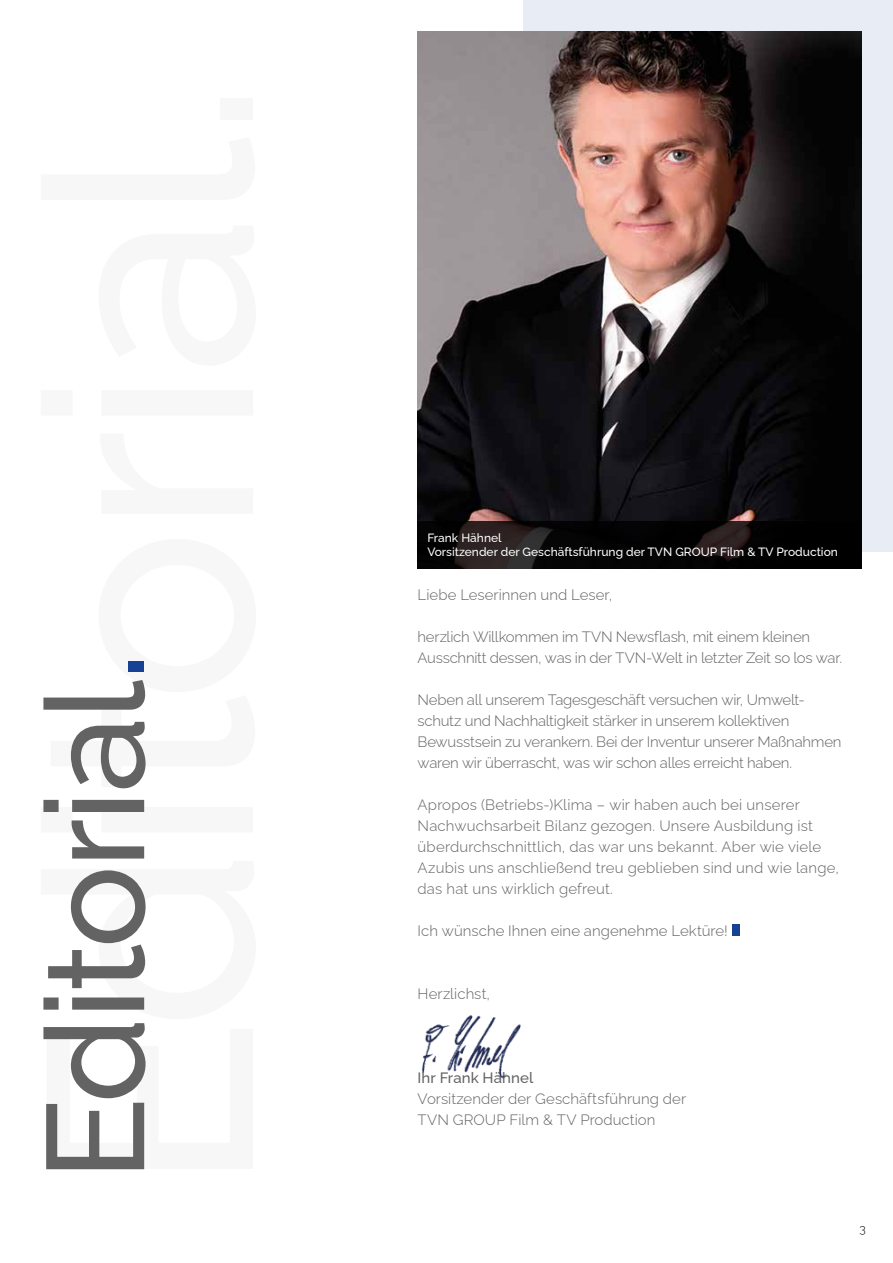
<style>
.page{position:relative;width:893px;height:1263px;background:#fff}
.page>*{position:absolute;margin:0;border:0;box-sizing:border-box;transform-origin:0 0}
.t1{font:500 138px "Raleway";letter-spacing:-.025em;color:#646363}
.t2{font:300 15px/21px "Raleway";color:#646363}
.t3{font:500 15px "Raleway";letter-spacing:.005em;color:#646363}
.t4{font:500 12px/14.4px "Raleway";color:#fff}
.t5{font:300 12px "Raleway";color:#000}
.s1{color:#164194}
</style>
<div class="page">
<div style="left:732px;top:924px;width:8px;height:12px;background:#164194"></div>
<img style="left:422px;top:1015px;width:99px;height:64px">
<div style="left:524px;top:0;width:369px;height:551px;background:#e8ecf4"></div>
<img style="left:418px;top:32px;width:443px;height:489px">
<svg style="left:418px;top:521px;width:443px;height:47px;background:#0d0a0a"></svg>
<h1 class="t1" style="left:-15px;top:1181px;width:530px;rotate:-90deg">Editorial<span class="s1">.</span></h1>
<p class="t4" style="left:427px;top:529px;width:412px">Frank Hähnel<br>Vorsitzender der Geschäftsführung der TVN GROUP Film &amp; TV Production</p>
<p class="t2" style="left:418px;top:583px;width:196px">Liebe Leserinnen und Leser,</p>
<p class="t2" style="left:418px;top:625px;width:426px">herzlich Willkommen im TVN Newsflash, mit einem kleinen<br>Ausschnitt dessen, was in der TVN-Welt in letzter Zeit so los war.</p>
<p class="t2" style="left:418px;top:688px;width:425px">Neben all unserem Tagesgeschäft versuchen wir, Umwelt&shy;schutz und Nachhaltigkeit stärker in unserem kollektiven Bewusstsein zu verankern. Bei der Inventur unserer Maßnahmen waren wir überrascht, was wir schon alles erreicht haben.</p>
<p class="t2" style="left:418px;top:793px;width:423px">Apropos (Betriebs-)Klima – wir haben auch bei unserer Nachwuchsarbeit Bilanz gezogen. Unsere Ausbildung ist überdurchschnittlich, das war uns bekannt. Aber wie viele Azubis uns anschließend treu geblieben sind und wie lange, das hat uns wirklich gefreut.</p>
<p class="t2" style="left:418px;top:919px;width:312px">Ich wünsche Ihnen eine angenehme Lektüre!</p>
<p class="t2" style="left:418px;top:982px;width:74px">Herzlichst,</p>
<p class="t3" style="left:418px;top:1066px;width:117px">Ihr Frank Hähnel</p>
<p class="t2" style="left:418px;top:1087px;width:270px">Vorsitzender der Geschäftsführung der<br>TVN GROUP Film &amp; TV Production</p>
<p class="t5" style="left:859px;top:1219px;width:8px">3</p>
</div>
